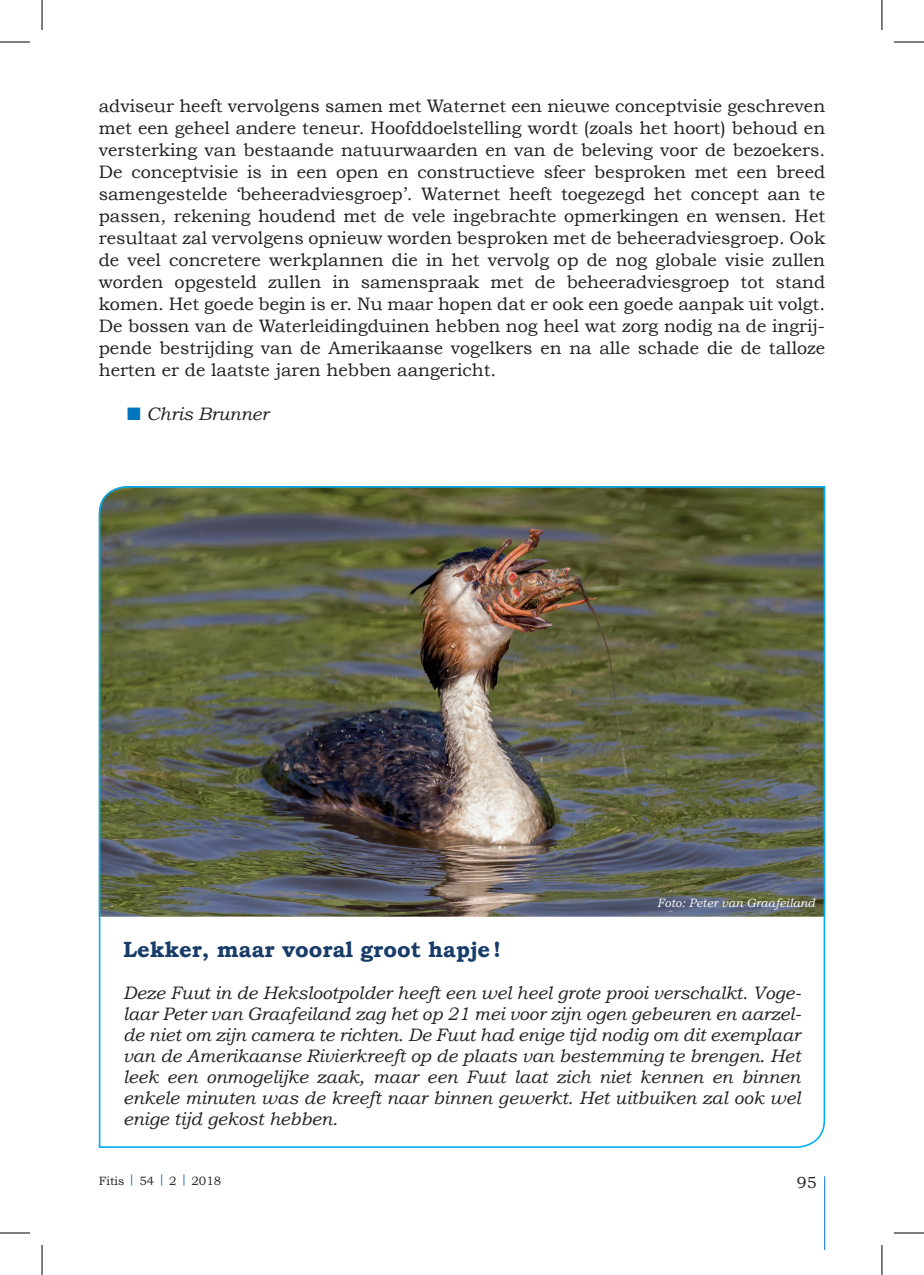
<style>
.page{position:relative;width:924px;height:1275px;background:#fff}
.page>*{position:absolute;margin:0;border:0;box-sizing:border-box;transform-origin:0 0}
.t1{font:700 22px "Bookman Old Style";color:#183c6a}
.t2{font:18px/22px "Bookman Old Style";color:#231f20;text-align:justify}
.t3{font:italic 18px/21px "Bookman Old Style";color:#231f20;text-align:justify}
.t4{font:16px "Bookman Old Style";color:#231f20}
.t5{font:italic 12px "Bookman Old Style";color:#fff}
.t6{font:12px "Bookman Old Style";color:#231f20}
.s1{color:#0074bc}
</style>
<div class="page">
<hr style="left:823px;top:1176px;width:1px;height:74px;background:#0074bc">
<img style="left:98px;top:486px;width:727px;height:662px">
<hr style="left:0;top:42px;width:30px;height:1px;background:#000">
<hr style="left:893px;top:42px;width:30px;height:1px;background:#000">
<hr style="left:0;top:1232px;width:30px;height:1px;background:#000">
<hr style="left:893px;top:1232px;width:30px;height:1px;background:#000">
<hr style="left:42px;top:0;width:1px;height:30px;background:#000">
<hr style="left:42px;top:1245px;width:1px;height:30px;background:#000">
<hr style="left:881px;top:0;width:1px;height:30px;background:#000">
<hr style="left:881px;top:1245px;width:1px;height:30px;background:#000">
<p class="t2" style="left:99px;top:94px;width:727px">adviseur heeft vervolgens samen met Waternet een nieuwe conceptvisie geschreven met een geheel andere teneur. Hoofddoelstelling wordt (zoals het hoort) behoud en versterking van bestaande natuurwaarden en van de beleving voor de bezoekers.<br>De conceptvisie is in een open en constructieve sfeer besproken met een breed samengestelde ‘beheeradviesgroep’. Waternet heeft toegezegd het concept aan te passen, rekening houdend met de vele ingebrachte opmerkingen en wensen. Het resultaat zal vervolgens opnieuw worden besproken met de beheeradviesgroep. Ook de veel concretere werkplannen die in het vervolg op de nog globale visie zullen worden opgesteld zullen in samenspraak met de beheeradviesgroep tot stand komen. Het goede begin is er. Nu maar hopen dat er ook een goede aanpak uit volgt.<br>De bossen van de Waterleidingduinen hebben nog heel wat zorg nodig na de ingrij&shy;pende bestrijding van de Amerikaanse vogelkers en na alle schade die de talloze herten er de laatste jaren hebben aangericht.</p>
<p class="t3" style="left:127px;top:403px;width:143px"><span class="s1">■</span> Chris Brunner</p>
<p class="t5" style="left:657px;top:895px;width:159px">Foto: Peter van Graafeiland</p>
<p class="t1" style="left:123px;top:936px;width:379px">Lekker, maar vooral groot hapje!</p>
<p class="t3" style="left:123px;top:982px;width:679px">Deze Fuut in de Hekslootpolder heeft een wel heel grote prooi verschalkt. Voge&shy;laar Peter van Graafeiland zag het op 21 mei voor zijn ogen gebeuren en aarzel&shy;de niet om zijn camera te richten. De Fuut had enige tijd nodig om dit exemplaar van de Amerikaanse Rivierkreeft op de plaats van bestemming te brengen. Het leek een onmogelijke zaak, maar een Fuut laat zich niet kennen en binnen enkele minuten was de kreeft naar binnen gewerkt. Het uitbuiken zal ook wel enige tijd gekost hebben.</p>
<p class="t6" style="left:99px;top:1173px;width:124px">Fitis <sup>|</sup> 54 <sup>|</sup> 2 <sup>|</sup> 2018</p>
<p class="t4" style="left:796px;top:1173px;width:21px">95</p>
</div>
